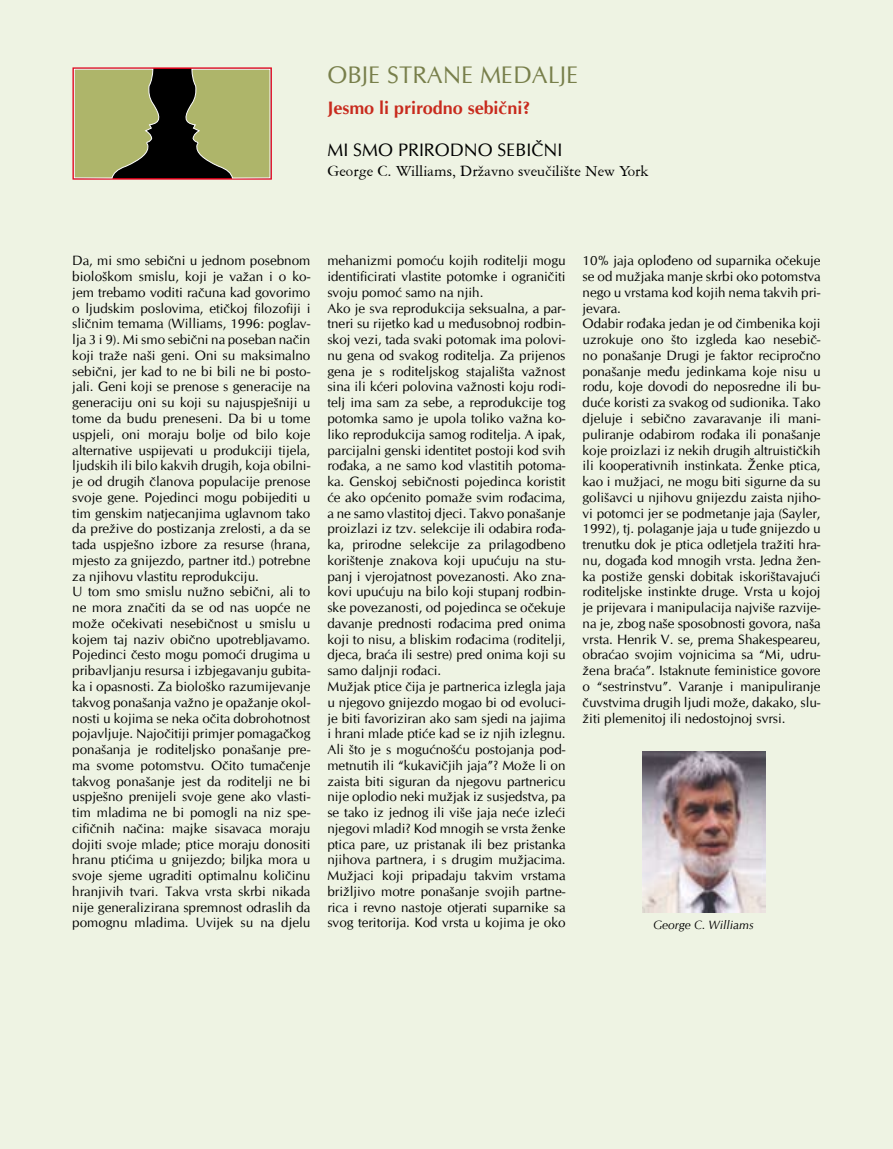
<style>
.page{position:relative;width:893px;height:1149px;background:#fff}
.page>*{position:absolute;margin:0;border:0;box-sizing:border-box;transform-origin:0 0}
.t1{font:24px "CG Omega";color:#787f4b}
.t2{font:700 18px "CG Omega";color:#c82a1d}
.t3{font:18px "CG Omega";color:#000}
.t4{font:16.5px "American Garamond BT";color:#000}
.t5{font:13.5px/15.8px "CG Omega";color:#000}
.t6{font:italic 12px "CG Omega";color:#000}
</style>
<div class="page">
<div style="left:0;top:0;width:893px;height:1148px;background:#eef3e3"></div>
<div style="left:73px;top:68px;width:198px;height:111px;background:#000"></div>
<div style="left:72px;top:67px;width:200px;height:112px;border:2px solid #e2001a"></div>
<svg style="left:74px;top:68px;width:88px;height:111px"></svg>
<svg style="left:183px;top:68px;width:88px;height:111px"></svg>
<img style="left:642px;top:751px;width:123px;height:160px">
<h1 class="t1" style="left:327px;top:61px;width:252px">OBJE STRANE MEDALJE</h1>
<h2 class="t2" style="left:327px;top:96px;width:205px">Jesmo li prirodno sebični?</h2>
<h2 class="t3" style="left:327px;top:139px;width:236px">MI SMO PRIRODNO SEBIČNI</h2>
<p class="t4" style="left:327px;top:161px;width:323px">George C. Williams, Državno sveučilište New York</p>
<p class="t5" style="left:72px;top:253px;width:240px">Da, mi smo sebični u jednom posebnom biološkom smislu, koji je važan i o ko&shy;jem trebamo voditi računa kad govorimo o ljudskim poslovima, etičkoj filozofiji i sličnim temama (Williams, 1996: poglav&shy;lja 3 i 9). Mi smo sebični na poseban način koji traže naši geni. Oni su maksimalno sebični, jer kad to ne bi bili ne bi posto&shy;jali. Geni koji se prenose s generacije na generaciju oni su koji su najuspješniji u tome da budu preneseni. Da bi u tome uspjeli, oni moraju bolje od bilo koje alternative uspijevati u produkciji tijela, ljudskih ili bilo kakvih drugih, koja obilni&shy;je od drugih članova populacije prenose svoje gene. Pojedinci mogu pobijediti u tim genskim natjecanjima uglavnom tako da prežive do postizanja zrelosti, a da se tada uspješno izbore za resurse (hrana, mjesto za gnijezdo, partner itd.) potrebne za njihovu vlastitu reprodukciju.<br>U tom smo smislu nužno sebični, ali to ne mora značiti da se od nas uopće ne može očekivati nesebičnost u smislu u kojem taj naziv obično upotrebljavamo.<br>Pojedinci često mogu pomoći drugima u pribavljanju resursa i izbjegavanju gubita&shy;ka i opasnosti. Za biološko razumijevanje takvog ponašanja važno je opažanje okol&shy;nosti u kojima se neka očita dobrohotnost pojavljuje. Najočitiji primjer pomagačkog ponašanja je roditeljsko ponašanje pre&shy;ma svome potomstvu. Očito tumačenje takvog ponašanje jest da roditelji ne bi uspješno prenijeli svoje gene ako vlasti&shy;tim mladima ne bi pomogli na niz spe&shy;cifičnih načina: majke sisavaca moraju dojiti svoje mlade; ptice moraju donositi hranu ptićima u gnijezdo; biljka mora u svoje sjeme ugraditi optimalnu količinu hranjivih tvari. Takva vrsta skrbi nikada nije generalizirana spremnost odraslih da pomognu mladima. Uvijek su na djelu</p>
<p class="t5" style="left:327px;top:253px;width:240px">mehanizmi pomoću kojih roditelji mogu identificirati vlastite potomke i ograničiti svoju pomoć samo na njih.<br>Ako je sva reprodukcija seksualna, a par&shy;tneri su rijetko kad u međusobnoj rodbin&shy;skoj vezi, tada svaki potomak ima polovi&shy;nu gena od svakog roditelja. Za prijenos gena je s roditeljskog stajališta važnost sina ili kćeri polovina važnosti koju rodi&shy;telj ima sam za sebe, a reprodukcije tog potomka samo je upola toliko važna ko&shy;liko reprodukcija samog roditelja. A ipak, parcijalni genski identitet postoji kod svih rođaka, a ne samo kod vlastitih potoma&shy;ka. Genskoj sebičnosti pojedinca koristit će ako općenito pomaže svim rođacima, a ne samo vlastitoj djeci. Takvo ponašanje proizlazi iz tzv. selekcije ili odabira rođa&shy;ka, prirodne selekcije za prilagodbeno korištenje znakova koji upućuju na stu&shy;panj i vjerojatnost povezanosti. Ako zna&shy;kovi upućuju na bilo koji stupanj rodbin&shy;ske povezanosti, od pojedinca se očekuje davanje prednosti rođacima pred onima koji to nisu, a bliskim rođacima (roditelji, djeca, braća ili sestre) pred onima koji su samo daljnji rođaci.<br>Mužjak ptice čija je partnerica izlegla jaja u njegovo gnijezdo mogao bi od evoluci&shy;je biti favoriziran ako sam sjedi na jajima i hrani mlade ptiće kad se iz njih izlegnu.<br>Ali što je s mogućnošću postojanja pod&shy;metnutih ili “kukavičjih jaja”? Može li on zaista biti siguran da njegovu partnericu nije oplodio neki mužjak iz susjedstva, pa se tako iz jednog ili više jaja neće izleći njegovi mladi? Kod mnogih se vrsta ženke ptica pare, uz pristanak ili bez pristanka njihova partnera, i s drugim mužjacima.<br>Mužjaci koji pripadaju takvim vrstama brižljivo motre ponašanje svojih partne&shy;rica i revno nastoje otjerati suparnike sa svog teritorija. Kod vrsta u kojima je oko</p>
<p class="t5" style="left:583px;top:253px;width:240px">10% jaja oplođeno od suparnika očekuje se od mužjaka manje skrbi oko potomstva nego u vrstama kod kojih nema takvih pri&shy;jevara.<br>Odabir rođaka jedan je od čimbenika koji uzrokuje ono što izgleda kao nesebič&shy;no ponašanje Drugi je faktor recipročno ponašanje među jedinkama koje nisu u rodu, koje dovodi do neposredne ili bu&shy;duće koristi za svakog od sudionika. Tako djeluje i sebično zavaravanje ili mani&shy;puliranje odabirom rođaka ili ponašanje koje proizlazi iz nekih drugih altruističkih ili kooperativnih instinkata. Ženke ptica, kao i mužjaci, ne mogu biti sigurne da su golišavci u njihovu gnijezdu zaista njiho&shy;vi potomci jer se podmetanje jaja (Sayler, 1992), tj. polaganje jaja u tuđe gnijezdo u trenutku dok je ptica odletjela tražiti hra&shy;nu, događa kod mnogih vrsta. Jedna žen&shy;ka postiže genski dobitak iskorištavajući roditeljske instinkte druge. Vrsta u kojoj je prijevara i manipulacija najviše razvije&shy;na je, zbog naše sposobnosti govora, naša vrsta. Henrik V. se, prema Shakespeareu, obraćao svojim vojnicima sa “Mi, udru&shy;žena braća”. Istaknute feministice govore o “sestrinstvu”. Varanje i manipuliranje čuvstvima drugih ljudi može, dakako, slu&shy;žiti plemenitoj ili nedostojnoj svrsi.</p>
<p class="t6" style="left:653px;top:917px;width:102px">George C. Williams</p>
</div>
